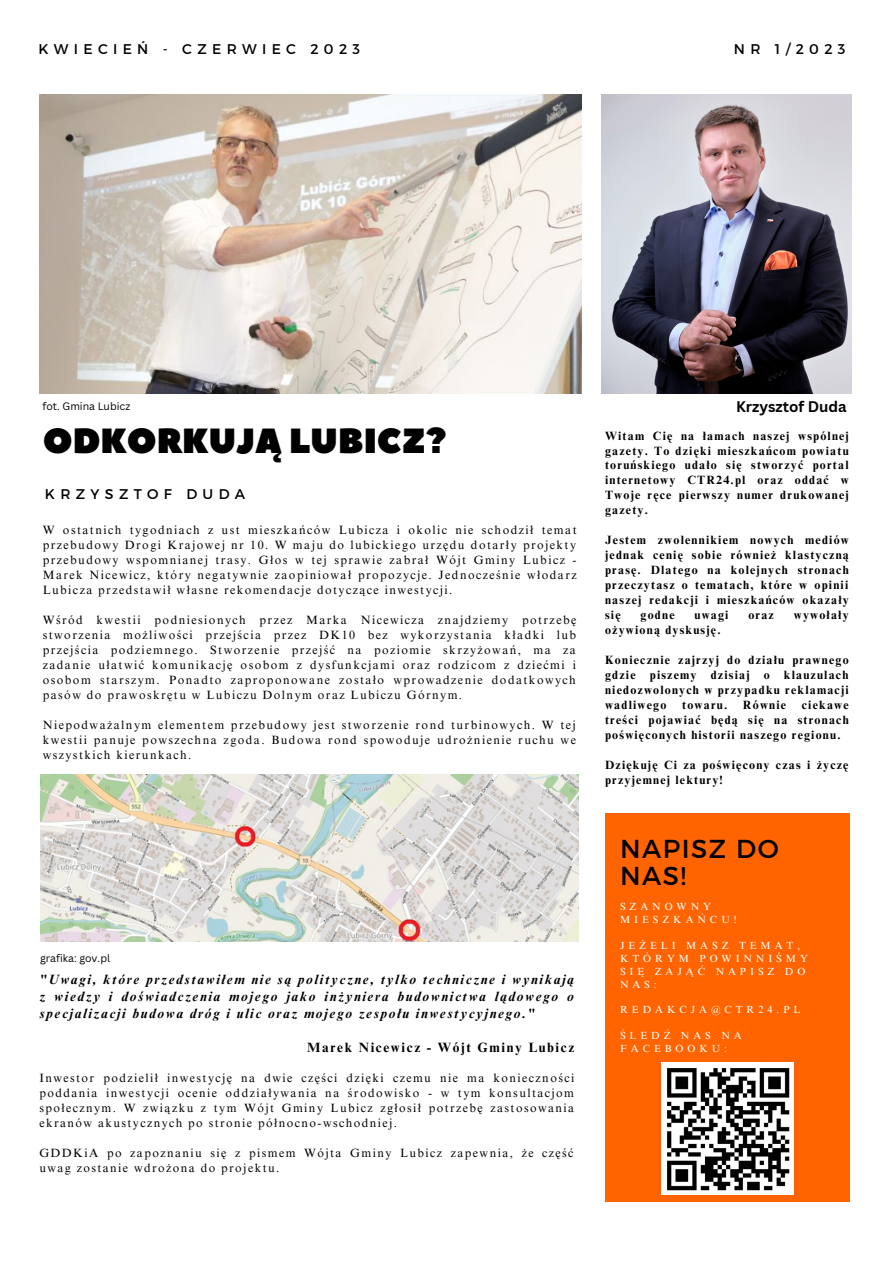
<style>
.page{position:relative;width:893px;height:1264px;background:#fff}
.page>*{position:absolute;margin:0;border:0;box-sizing:border-box;transform-origin:0 0}
.t1{font:34.95px "Peace Sans";color:#000}
.t2{font:25.95px/27px "Montserrat";letter-spacing:.06em;color:#000}
.t3{font:700 15px "Canva Sans";color:#000}
.t4{font:14.1px "Montserrat";letter-spacing:.38em;color:#000}
.t5{font:italic 700 13.5px/17px "Times NRMT Pro";letter-spacing:.12em;color:#000;text-align:justify}
.t6{font:700 13.5px "Times NRMT Pro";letter-spacing:.12em;color:#000}
.t7{font:12px/15px "Times NRMT Pro";letter-spacing:.12em;color:#000;text-align:justify}
.t8{font:700 12px/15px "Times NRMT Pro";letter-spacing:.1em;color:#000;text-align:justify}
.t9{font:10.5px "Canva Sans";color:#000}
.t10{font:10.35px/12.9px "Times NRMT Pro";letter-spacing:.38em;color:#fff}
</style>
<div class="page">
<div style="left:605px;top:813px;width:245px;height:388px;background:#ff6400"></div>
<img style="left:40px;top:774px;width:538px;height:167px">
<img style="left:39px;top:94px;width:542px;height:299px">
<img style="left:601px;top:94px;width:250px;height:299px">
<img style="left:662px;top:1062px;width:131px;height:131px">
<p class="t4" style="left:38px;top:40px;width:323px">KWIECIEŃ - CZERWIEC 2023</p>
<p class="t4" style="left:733px;top:39px;width:113px">NR 1/2023</p>
<p class="t9" style="left:42px;top:398px;width:89px">fot. Gmina Lubicz</p>
<p class="t3" style="left:736px;top:396px;width:112px">Krzysztof Duda</p>
<p class="t1" style="left:43px;top:418px;width:405px">ODKORKUJĄ LUBICZ?</p>
<p class="t4" style="left:45px;top:484px;width:202px">KRZYSZTOF DUDA</p>
<p class="t7" style="left:43px;top:523px;width:535px">W ostatnich tygodniach z ust mieszkańców Lubicza i okolic nie schodził temat przebudowy Drogi Krajowej nr 10. W maju do lubickiego urzędu dotarły projekty przebudowy wspomnianej trasy. Głos w tej sprawie zabrał Wójt Gminy Lubicz - Marek Nicewicz, który negatywnie zaopiniował propozycje. Jednocześnie włodarz Lubicza przedstawił własne rekomendacje dotyczące inwestycji.</p>
<p class="t7" style="left:43px;top:613px;width:535px">Wśród kwestii podniesionych przez Marka Nicewicza znajdziemy potrzebę stworzenia możliwości przejścia przez DK10 bez wykorzystania kładki lub przejścia podziemnego. Stworzenie przejść na poziomie skrzyżowań, ma za zadanie ułatwić komunikację osobom z dysfunkcjami oraz rodzicom z dziećmi i osobom starszym. Ponadto zaproponowane zostało wprowadzenie dodatkowych pasów do prawoskrętu w Lubiczu Dolnym oraz Lubiczu Górnym.</p>
<p class="t7" style="left:43px;top:718px;width:534px">Niepodważalnym elementem przebudowy jest stworzenie rond turbinowych. W tej kwestii panuje powszechna zgoda. Budowa rond spowoduje udrożnienie ruchu we wszystkich kierunkach.</p>
<p class="t9" style="left:40px;top:950px;width:72px">grafika: gov.pl</p>
<p class="t5" style="left:39px;top:973px;width:536px">"Uwagi, które przedstawiłem nie są polityczne, tylko techniczne i wynikają z wiedzy i doświadczenia mojego jako inżyniera budownictwa lądowego o specjalizacji budowa dróg i ulic oraz mojego zespołu inwestycyjnego."</p>
<p class="t6" style="left:307px;top:1042px;width:268px">Marek Nicewicz - Wójt Gminy Lubicz</p>
<p class="t7" style="left:39px;top:1071px;width:536px">Inwestor podzielił inwestycję na dwie części dzięki czemu nie ma konieczności poddania inwestycji ocenie oddziaływania na środowisko - w tym konsultacjom społecznym. W związku z tym Wójt Gminy Lubicz zgłosił potrzebę zastosowania ekranów akustycznych po stronie północno-wschodniej.</p>
<p class="t7" style="left:39px;top:1146px;width:535px">GDDKiA po zapoznaniu się z pismem Wójta Gminy Lubicz zapewnia, że część uwag zostanie wdrożona do projektu.</p>
<p class="t8" style="left:605px;top:429px;width:245px">Witam Cię na łamach naszej wspólnej gazety. To dzięki mieszkańcom powiatu toruńskiego udało się stworzyć portal internetowy CTR24.pl oraz oddać w Twoje ręce pierwszy numer drukowanej gazety.</p>
<p class="t8" style="left:605px;top:534px;width:245px">Jestem zwolennikiem nowych mediów jednak cenię sobie również klastyczną prasę. Dlatego na kolejnych stronach przeczytasz o tematach, które w opinii naszej redakcji i mieszkańców okazały się</p>
<p class="t8" style="left:640px;top:609px;width:36px">godne</p>
<p class="t8" style="left:694px;top:609px;width:36px">uwagi</p>
<p class="t8" style="left:748px;top:609px;width:27px">oraz</p>
<p class="t8" style="left:793px;top:609px;width:56px">wywołały</p>
<p class="t8" style="left:605px;top:624px;width:117px">ożywioną dyskusję.</p>
<p class="t8" style="left:605px;top:654px;width:245px">Koniecznie zajrzyj do działu prawnego gdzie piszemy dzisiaj o klauzulach niedozwolonych w przypadku reklamacji wadliwego</p>
<p class="t8" style="left:605px;top:699px;width:245px;text-indent:197px">ciekawe treści pojawiać będą się na stronach poświęconych historii naszego regionu.</p>
<p class="t8" style="left:605px;top:759px;width:245px">Dziękuję Ci za poświęcony czas i życzę przyjemnej lektury!</p>
<p class="t8" style="left:682px;top:699px;width:47px">towaru.</p>
<p class="t8" style="left:743px;top:699px;width:45px">Równie</p>
<p class="t2" style="left:620px;top:834px;width:160px">NAPISZ DO<br>NAS!</p>
<p class="t10" style="left:620px;top:901px;width:118px">SZANOWNY<br>MIESZKAŃCU!</p>
<p class="t10" style="left:620px;top:940px;width:189px">JEŻELI MASZ TEMAT,<br>KTÓRYM POWINNIŚMY<br>SIĘ ZAJĄĆ NAPISZ DO<br>NAS:</p>
<p class="t10" style="left:620px;top:1004px;width:182px">REDAKCJA@CTR24.PL</p>
<p class="t10" style="left:620px;top:1030px;width:123px">ŚLEDŹ NAS NA<br>FACEBOOKU:</p>
</div>
